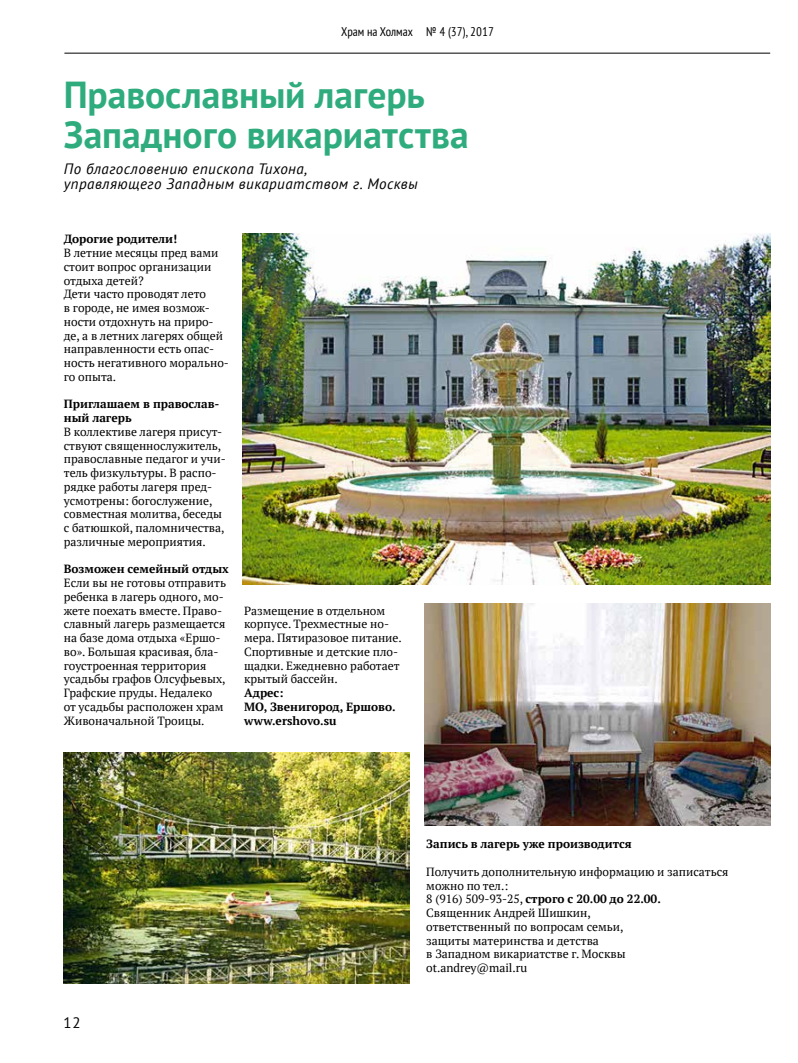
<style>
.page{position:relative;width:798px;height:1063px;background:#fff}
.page>*{position:absolute;margin:0;border:0;box-sizing:border-box;transform-origin:0 0}
.t1{font:700 37.5px/40.6px "PT Sans";color:#2fac7e}
.t2{font:italic 15px/15px "PT Sans";letter-spacing:.03em;color:#000}
.t3{font:15px "PT Sans";color:#000}
.t4{font:condensed 12.5px "PT Sans";color:#000}
.t5{font:11.88px/13.8px "PT Serif";color:#000}
.t6{font:700 11.88px/13.8px "PT Serif";color:#000}
.s1{font-weight:700}
</style>
<div class="page">
<hr style="left:64px;top:53px;width:705px;height:1px;background:#000">
<img style="left:64px;top:753px;width:346px;height:230px">
<img style="left:242px;top:234px;width:528px;height:351px">
<img style="left:424px;top:604px;width:346px;height:221px">
<p class="t4" style="left:341px;top:24px;width:154px">Храм на Холмах № 4 (37), 2017</p>
<h1 class="t1" style="left:64px;top:74px;width:406px">Православный лагерь<br>Западного викариатства</h1>
<p class="t2" style="left:64px;top:161px;width:355px">По благословению епископа Тихона,<br>управляющего Западным викариатством г. Москвы</p>
<p class="t6" style="left:64px;top:232px;width:115px">Дорогие родители!</p>
<p class="t5" style="left:64px;top:246px;width:167px">В летние месяцы пред вами стоит вопрос организации отдыха детей?<br>Дети часто проводят лето<br>в городе, не имея возмож&shy;ности отдохнуть на приро&shy;де, а в летних лагерях общей направленности есть опас&shy;ность негативного морально&shy;го опыта.</p>
<p class="t6" style="left:64px;top:397px;width:157px">Приглашаем в православ&shy;ный лагерь</p>
<p class="t5" style="left:64px;top:425px;width:163px">В коллективе лагеря присут&shy;ствуют священнослужитель, православные педагог и учи&shy;тель физкультуры. В распо&shy;рядке работы лагеря пред&shy;усмотрены: богослужение, совместная молитва, беседы с батюшкой, паломничества, различные мероприятия.</p>
<p class="t6" style="left:64px;top:562px;width:166px">Возможен семейный отдых</p>
<p class="t5" style="left:64px;top:576px;width:164px">Если вы не готовы отправить ребенка в лагерь одного, мо&shy;жете поехать вместе. Право&shy;славный лагерь размещается на базе дома отдыха «Ершо&shy;во». Большая красивая, бла&shy;гоустроенная территория усадьбы графов Олсуфьевых,<br>Графские пруды. Недалеко от усадьбы расположен храм<br>Живоначальной Троицы.</p>
<p class="t5" style="left:244px;top:603px;width:159px">Размещение в отдельном корпусе. Трехместные но&shy;мера. Пятиразовое питание.<br>Спортивные и детские пло&shy;щадки. Ежедневно работает крытый бассейн.</p>
<p class="t6" style="left:244px;top:686px;width:153px">Адрес:<br>МО, Звенигород, Ершово. www.ershovo.su</p>
<p class="t3" style="left:63px;top:1013px;width:19px">12</p>
<p class="t6" style="left:426px;top:837px;width:207px">Запись в лагерь уже производится</p>
<p class="t5" style="left:426px;top:865px;width:303px">Получить дополнительную информацию и записаться можно по тел.:<br>8 (916) 509-93-25, <span class="s1">строго с 20.00 до 22.00.<br></span>Священник Андрей Шишкин,<br>ответственный по вопросам семьи,<br>защиты материнства и детства<br>в Западном викариатстве г. Москвы ot.andrey@mail.ru</p>
</div>
